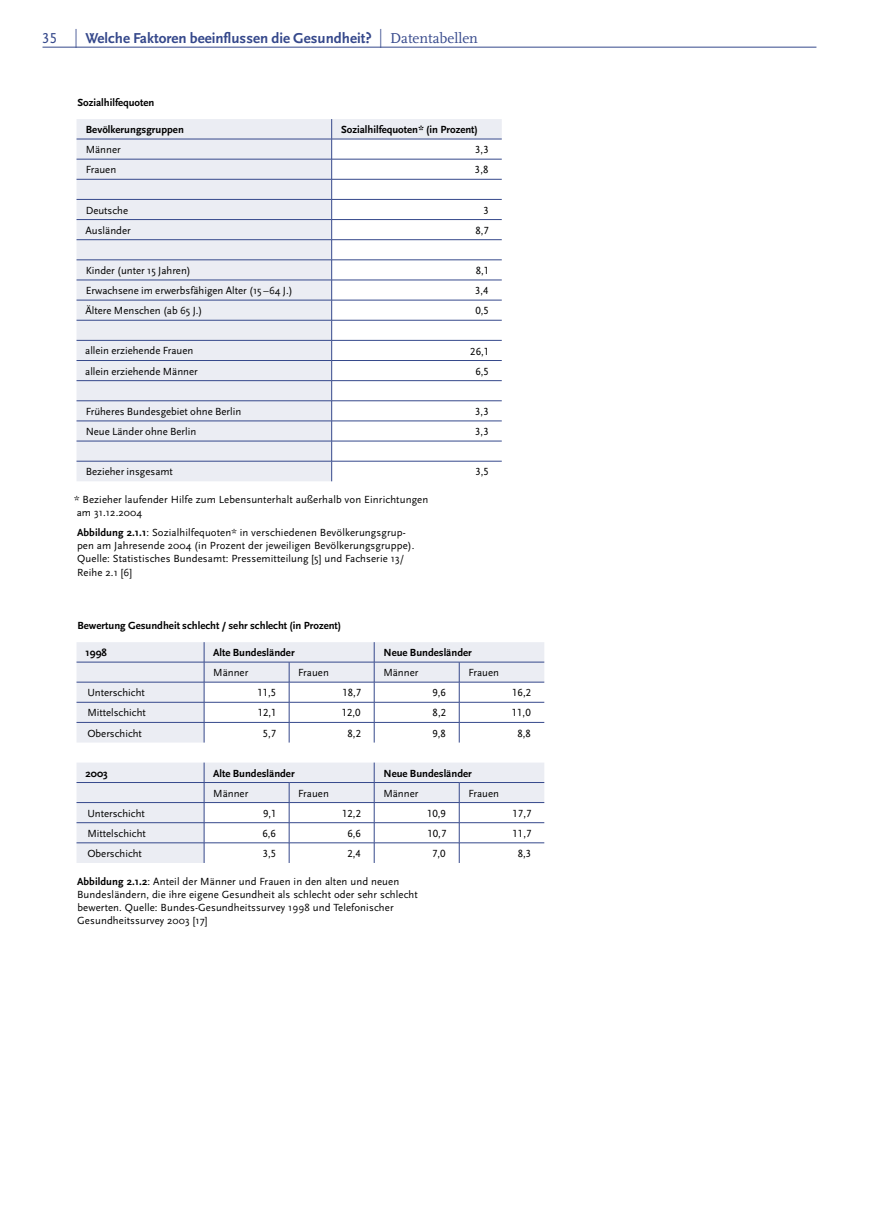
<style>
.page{position:relative;width:893px;height:1212px;background:#fff}
.page>*{position:absolute;margin:0;border:0;box-sizing:border-box;transform-origin:0 0}
.t1{font:700 15px "Scala Sans";color:#35488b}
.t2{font:10.8px/13.2px "Scala Sans";letter-spacing:.01em;color:#000}
.t3{font:700 10.8px "Scala Sans";color:#000}
.t4{font:10.8px "Scala Sans Caps";color:#000}
.s1{font-family:"Scala Sans Caps";font-weight:400}
.s2{font-family:"Scala";font-weight:400;font-size:18.9px}
.s3{font-family:"Scala";font-weight:400}
.s4{font-weight:700}
</style>
<div class="page">
<hr style="left:43px;top:47px;width:773px;height:1px;background:#35488b">
<svg style="left:77px;top:119px;width:425px;height:362px"></svg>
<svg style="left:77px;top:642px;width:467px;height:101px;fill:#ebedf3"></svg>
<hr style="left:77px;top:662px;width:127px;height:1px;background:#35488b">
<hr style="left:204px;top:662px;width:85px;height:1px;background:#35488b">
<hr style="left:289px;top:662px;width:85px;height:1px;background:#35488b">
<hr style="left:374px;top:662px;width:85px;height:1px;background:#35488b">
<hr style="left:77px;top:682px;width:127px;height:1px;background:#35488b">
<hr style="left:204px;top:682px;width:85px;height:1px;background:#35488b">
<hr style="left:289px;top:682px;width:85px;height:1px;background:#35488b">
<hr style="left:374px;top:682px;width:85px;height:1px;background:#35488b">
<hr style="left:77px;top:702px;width:127px;height:1px;background:#35488b">
<hr style="left:204px;top:702px;width:85px;height:1px;background:#35488b">
<hr style="left:289px;top:702px;width:85px;height:1px;background:#35488b">
<hr style="left:374px;top:702px;width:85px;height:1px;background:#35488b">
<hr style="left:77px;top:722px;width:127px;height:1px;background:#35488b">
<hr style="left:204px;top:722px;width:85px;height:1px;background:#35488b">
<svg style="left:204px;top:642px;width:1px;height:100px"></svg>
<hr style="left:289px;top:722px;width:85px;height:1px;background:#35488b">
<svg style="left:289px;top:662px;width:1px;height:80px"></svg>
<hr style="left:374px;top:722px;width:85px;height:1px;background:#35488b">
<svg style="left:374px;top:642px;width:1px;height:100px"></svg>
<hr style="left:459px;top:662px;width:85px;height:1px;background:#35488b">
<hr style="left:459px;top:682px;width:85px;height:1px;background:#35488b">
<hr style="left:459px;top:702px;width:85px;height:1px;background:#35488b">
<hr style="left:459px;top:722px;width:85px;height:1px;background:#35488b">
<svg style="left:459px;top:662px;width:1px;height:80px"></svg>
<svg style="left:77px;top:762px;width:467px;height:101px"></svg>
<h1 class="t1" style="left:42px;top:30px;width:437px"><span class="s1">35</span> <span class="s2">|</span> Welche Faktoren beeinflussen die Gesundheit? <span class="s2">|</span> <span class="s3">Datentabellen</span></h1>
<p class="t3" style="left:78px;top:97px;width:78px">Sozialhilfequoten</p>
<p class="t3" style="left:86px;top:124px;width:99px">Bevölkerungsgruppen</p>
<p class="t3" style="left:341px;top:124px;width:138px">Sozialhilfequoten * (in Prozent)</p>
<p class="t2" style="left:86px;top:143px;width:37px">Männer</p>
<p class="t4" style="left:475px;top:144px;width:15px">3,3</p>
<p class="t2" style="left:86px;top:163px;width:32px">Frauen</p>
<p class="t4" style="left:475px;top:164px;width:15px">3,8</p>
<p class="t2" style="left:86px;top:204px;width:44px">Deutsche</p>
<p class="t4" style="left:483px;top:204px;width:7px">3</p>
<p class="t2" style="left:86px;top:224px;width:47px">Ausländer</p>
<p class="t4" style="left:475px;top:224px;width:15px">8,7</p>
<p class="t2" style="left:86px;top:264px;width:107px">Kinder (unter 15 Jahren)</p>
<p class="t4" style="left:476px;top:265px;width:15px">8,1</p>
<p class="t2" style="left:86px;top:284px;width:209px">Erwachsene im erwerbsfähigen Alter (15 –64 J.)</p>
<p class="t4" style="left:475px;top:285px;width:15px">3,4</p>
<p class="t2" style="left:86px;top:304px;width:119px">Ältere Menschen (ab 65 J.)</p>
<p class="t4" style="left:475px;top:305px;width:15px">0,5</p>
<p class="t2" style="left:85px;top:345px;width:110px">allein erziehende Frauen</p>
<p class="t4" style="left:470px;top:345px;width:20px">26,1</p>
<p class="t2" style="left:85px;top:365px;width:114px">allein erziehende Männer</p>
<p class="t4" style="left:475px;top:365px;width:15px">6,5</p>
<p class="t2" style="left:86px;top:405px;width:157px">Früheres Bundesgebiet ohne Berlin</p>
<p class="t4" style="left:475px;top:405px;width:15px">3,3</p>
<p class="t2" style="left:86px;top:425px;width:112px">Neue Länder ohne Berlin</p>
<p class="t4" style="left:475px;top:426px;width:15px">3,3</p>
<p class="t2" style="left:86px;top:465px;width:89px">Bezieher insgesamt</p>
<p class="t4" style="left:475px;top:466px;width:15px">3,5</p>
<p class="t2" style="left:74px;top:493px;width:356px">* Bezieher laufender Hilfe zum Lebensunterhalt außerhalb von Einrichtungen am 31.12.2004</p>
<p class="t2" style="left:77px;top:526px;width:339px"><span class="s4">Abbildung 2.1.1</span>: Sozialhilfequoten* in verschiedenen Bevölkerungsgrup&shy;pen am Jahresende 2004 (in Prozent der jeweiligen Bevölkerungsgruppe).<br>Quelle: Statistisches Bundesamt: Pressemitteilung [5] und Fachserie 13/ Reihe 2.1 [6]</p>
<p class="t3" style="left:77px;top:620px;width:265px">Bewertung Gesundheit schlecht / sehr schlecht (in Prozent)</p>
<p class="t3" style="left:86px;top:647px;width:23px">1998</p>
<p class="t3" style="left:213px;top:647px;width:83px">Alte Bundesländer</p>
<p class="t3" style="left:383px;top:647px;width:90px">Neue Bundesländer</p>
<p class="t2" style="left:213px;top:666px;width:37px">Männer</p>
<p class="t2" style="left:298px;top:666px;width:32px">Frauen</p>
<p class="t2" style="left:383px;top:666px;width:37px">Männer</p>
<p class="t2" style="left:468px;top:666px;width:32px">Frauen</p>
<p class="t2" style="left:87px;top:686px;width:59px">Unterschicht</p>
<p class="t4" style="left:257px;top:687px;width:20px">11,5</p>
<p class="t4" style="left:342px;top:687px;width:20px">18,7</p>
<p class="t4" style="left:432px;top:687px;width:15px">9,6</p>
<p class="t4" style="left:512px;top:687px;width:20px">16,2</p>
<p class="t2" style="left:87px;top:706px;width:60px">Mittelschicht</p>
<p class="t4" style="left:258px;top:707px;width:20px">12,1</p>
<p class="t4" style="left:342px;top:707px;width:20px">12,0</p>
<p class="t4" style="left:433px;top:707px;width:15px">8,2</p>
<p class="t4" style="left:512px;top:707px;width:20px">11,0</p>
<p class="t2" style="left:87px;top:726px;width:56px">Oberschicht</p>
<p class="t4" style="left:263px;top:727px;width:15px">5,7</p>
<p class="t4" style="left:348px;top:727px;width:15px">8,2</p>
<p class="t4" style="left:432px;top:727px;width:15px">9,8</p>
<p class="t4" style="left:517px;top:727px;width:15px">8,8</p>
<p class="t3" style="left:86px;top:767px;width:24px">2003</p>
<p class="t3" style="left:213px;top:767px;width:83px">Alte Bundesländer</p>
<p class="t3" style="left:383px;top:767px;width:90px">Neue Bundesländer</p>
<p class="t2" style="left:213px;top:787px;width:37px">Männer</p>
<p class="t2" style="left:298px;top:787px;width:32px">Frauen</p>
<p class="t2" style="left:383px;top:787px;width:37px">Männer</p>
<p class="t2" style="left:468px;top:787px;width:32px">Frauen</p>
<p class="t2" style="left:87px;top:807px;width:59px">Unterschicht</p>
<p class="t4" style="left:263px;top:807px;width:15px">9,1</p>
<p class="t4" style="left:342px;top:807px;width:20px">12,2</p>
<p class="t4" style="left:427px;top:807px;width:20px">10,9</p>
<p class="t4" style="left:513px;top:807px;width:20px">17,7</p>
<p class="t2" style="left:87px;top:827px;width:60px">Mittelschicht</p>
<p class="t4" style="left:262px;top:827px;width:15px">6,6</p>
<p class="t4" style="left:347px;top:827px;width:15px">6,6</p>
<p class="t4" style="left:427px;top:827px;width:20px">10,7</p>
<p class="t4" style="left:513px;top:827px;width:20px">11,7</p>
<p class="t2" style="left:87px;top:847px;width:56px">Oberschicht</p>
<p class="t4" style="left:263px;top:847px;width:15px">3,5</p>
<p class="t4" style="left:347px;top:847px;width:15px">2,4</p>
<p class="t4" style="left:432px;top:847px;width:15px">7,0</p>
<p class="t4" style="left:518px;top:847px;width:15px">8,3</p>
<p class="t2" style="left:77px;top:875px;width:342px"><span class="s4">Abbildung 2.1.2</span>: Anteil der Männer und Frauen in den alten und neuen Bundesländern, die ihre eigene Gesundheit als schlecht oder sehr schlecht bewerten. Quelle: Bundes-Gesundheitssurvey 1998 und Telefonischer Gesundheitssurvey 2003 [17]</p>
</div>
